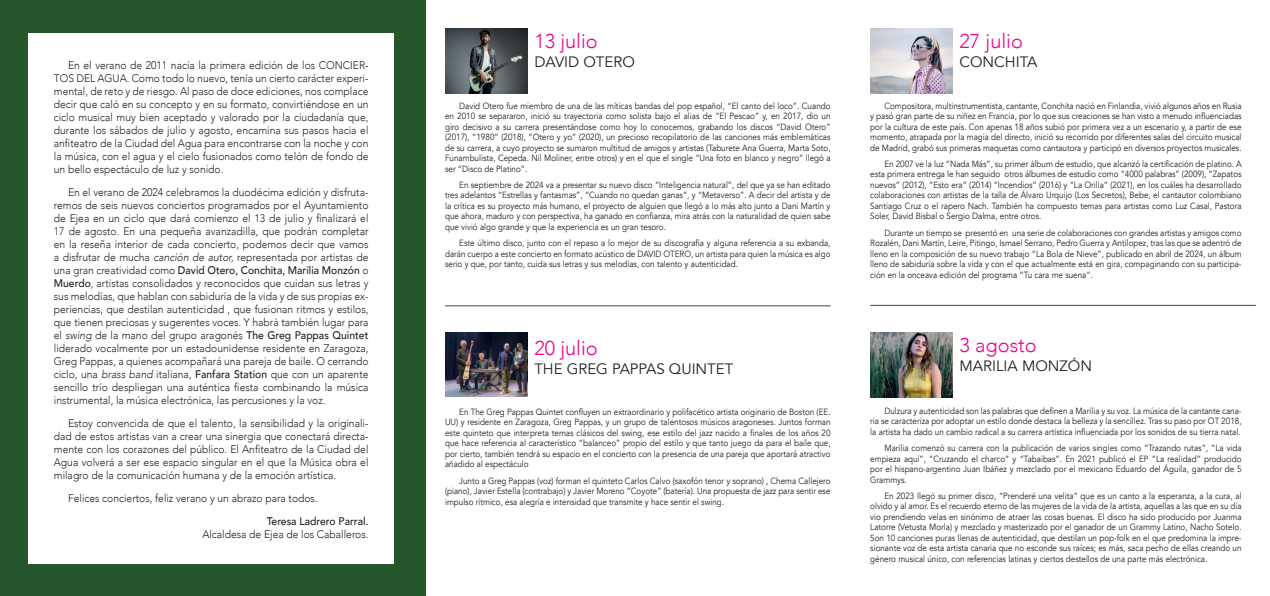
<style>
.page{position:relative;width:1270px;height:596px;background:#fff}
.page>*{position:absolute;margin:0;border:0;box-sizing:border-box;transform-origin:0 0}
.t1{font:300 20px "Avenir";color:#ed028c}
.t2{font:15px "Avenir";color:#231f20}
.t3{font:300 11px/13px "Avenir";color:#231f20;text-align:justify;scale:.94 1}
.t4{font:500 11px "Avenir";color:#231f20;scale:.94 1}
.t5{font:9px/10.5px "Avenir";color:#231f20;text-align:justify;scale:.9 1}
.s1{font-style:italic}
.s2{font-weight:500}
</style>
<div class="page">
<div style="left:0;top:0;width:425px;height:595px;background:#26562c"></div>
<img style="left:445px;top:28px;width:82px;height:65px">
<img style="left:870px;top:332px;width:82px;height:65px">
<img style="left:445px;top:332px;width:82px;height:64px">
<img style="left:870px;top:28px;width:82px;height:65px">
<div style="left:28px;top:33px;width:366px;height:530px;background:#fff"></div>
<hr style="left:445px;top:305px;width:386px;height:1px;background:#26562c">
<hr style="left:870px;top:305px;width:386px;height:1px;background:#26562c">
<p class="t3" style="left:54px;top:58px;width:336px;text-indent:14px">En el verano de 2011 nacía la primera edición de los CONCIER-TOS DEL AGUA. Como todo lo nuevo, tenía un cierto carácter experi&shy;mental, de reto y de riesgo. Al paso de doce ediciones, nos complace decir que caló en su concepto y en su formato, convirtiéndose en un ciclo musical muy bien aceptado y valorado por la ciudadanía que, durante los sábados de julio y agosto, encamina sus pasos hacia el anfiteatro de la Ciudad del Agua para encontrarse con la noche y con la música, con el agua y el cielo fusionados como telón de fondo de un bello espectáculo de luz y sonido.</p>
<p class="t3" style="left:54px;top:185px;width:336px;text-indent:14px">En el verano de 2024 celebramos la duodécima edición y disfruta&shy;remos de seis nuevos conciertos programados por el Ayuntamiento de Ejea en un ciclo que dará comienzo el 13 de julio y finalizará el 17 de agosto. En una pequeña avanzadilla, que podrán completar en la reseña interior de cada concierto, podemos decir que vamos a disfrutar de mucha <span class="s1">canción de autor,</span> representada por artistas de una gran creatividad como <span class="s2">David Otero, Conchita, Marilia Monzón</span> o <span class="s2">Muerdo</span>, artistas consolidados y reconocidos que cuidan sus letras y sus melodías, que hablan con sabiduría de la vida y de sus propias ex&shy;periencias, que destilan autenticidad , que fusionan ritmos y estilos, que tienen preciosas y sugerentes voces. Y habrá también lugar para el <span class="s1">swing</span> de la mano del grupo aragonés <span class="s2">The Greg Pappas Quintet </span>liderado vocalmente por un estadounidense residente en Zaragoza, Greg Pappas, a quienes acompañará una pareja de baile. O cerrando ciclo, una <span class="s1">brass band</span> italiana, <span class="s2">Fanfara Station</span> que con un aparente sencillo trío despliegan una auténtica fiesta combinando la música instrumental, la música electrónica, las percusiones y la voz.</p>
<p class="t3" style="left:54px;top:416px;width:336px;text-indent:14px">Estoy convencida de que el talento, la sensibilidad y la originali&shy;dad de estos artistas van a crear una sinergia que conectará directa&shy;mente con los corazones del público. El Anfiteatro de la Ciudad del Agua volverá a ser ese espacio singular en el que la Música obra el milagro de la comunicación humana y de la emoción artística.</p>
<p class="t3" style="left:68px;top:491px;width:267px">Felices conciertos, feliz verano y un abrazo para todos.</p>
<p class="t4" style="left:267px;top:511px;width:110px">Teresa Ladrero Parral.</p>
<p class="t3" style="left:202px;top:527px;width:178px">Alcaldesa de Ejea de los Caballeros.</p>
<p class="t1" style="left:534px;top:30px;width:65px">13 julio</p>
<p class="t2" style="left:534px;top:53px;width:102px">DAVID OTERO</p>
<p class="t5" style="left:445px;top:100px;width:430px;text-indent:14px">David Otero fue miembro de una de las míticas bandas del pop español, “El canto del loco”. Cuando en 2010 se separaron, inició su trayectoria como solista bajo el alias de “El Pescao” y, en 2017, dio un giro decisivo a su carrera presentándose como hoy lo conocemos, grabando los discos “David Otero” (2017), “1980” (2018), “Otero y yo” (2020), un precioso recopilatorio de las canciones más emblemáticas de su carrera, a cuyo proyecto se sumaron multitud de amigos y artistas (Taburete Ana Guerra, Marta Soto, Funambulista, Cepeda. Nil Moliner, entre otros) y en el que el single “Una foto en blanco y negro” llegó a ser “Disco de Platino”.</p>
<p class="t5" style="left:445px;top:179px;width:430px;text-indent:14px">En septiembre de 2024 va a presentar su nuevo disco “Inteligencia natural”, del que ya se han editado tres adelantos “Estrellas y fantasmas”, “Cuando no quedan ganas”, y “Metaverso”. A decir del artista y de la crítica es su proyecto más humano, el proyecto de alguien que llegó a lo más alto junto a Dani Martín y que ahora, maduro y con perspectiva, ha ganado en confianza, mira atrás con la naturalidad de quien sabe que vivió algo grande y que la experiencia es un gran tesoro.</p>
<p class="t5" style="left:445px;top:238px;width:430px;text-indent:14px">Este último disco, junto con el repaso a lo mejor de su discografía y alguna referencia a su exbanda, darán cuerpo a este concierto en formato acústico de DAVID OTERO, un artista para quien la música es algo serio y que, por tanto, cuida sus letras y sus melodías, con talento y autenticidad.</p>
<p class="t1" style="left:534px;top:336px;width:65px">20 julio</p>
<p class="t2" style="left:534px;top:359px;width:201px">THE GREG PAPPAS QUINTET</p>
<p class="t5" style="left:445px;top:406px;width:430px;text-indent:14px">En The Greg Pappas Quintet confluyen un extraordinario y polifacético artista originario de Boston (EE.<br>UU) y residente en Zaragoza, Greg Pappas, y un grupo de talentosos músicos aragoneses. Juntos forman este quinteto que interpreta temas clásicos del swing, ese estilo del jazz nacido a finales de los años 20 que hace referencia al característico “balanceo” propio del estilo y que tanto juego da para el baile que, por cierto, también tendrá su espacio en el concierto con la presencia de una pareja que aportará atractivo añadido al espectáculo</p>
<p class="t5" style="left:445px;top:475px;width:430px;text-indent:14px">Junto a Greg Pappas (voz) forman el quinteto Carlos Calvo (saxofón tenor y soprano) , Chema Callejero (piano), Javier Estella (contrabajo) y Javier Moreno “Coyote” (batería). Una propuesta de jazz para sentir ese impulso rítmico, esa alegría e intensidad que transmite y hace sentir el swing.</p>
<p class="t1" style="left:960px;top:30px;width:65px">27 julio</p>
<p class="t2" style="left:960px;top:53px;width:79px">CONCHITA</p>
<p class="t5" style="left:870px;top:100px;width:414px;text-indent:14px">Compositora, multinstrumentista, cantante, Conchita nació en Finlandia, vivió algunos años en Rusia y pasó gran parte de su niñez en Francia, por lo que sus creaciones se han visto a menudo influenciadas por la cultura de este país. Con apenas 18 años subió por primera vez a un escenario y, a partir de ese momento, atrapada por la magia del directo, inició su recorrido por diferentes salas del circuito musical de Madrid, grabó sus primeras maquetas como cantautora y participó en diversos proyectos musicales.</p>
<p class="t5" style="left:870px;top:158px;width:414px;text-indent:14px">En 2007 ve la luz “Nada Más”, su primer álbum de estudio, que alcanzó la certificación de platino. A esta primera entrega le han seguido otros álbumes de estudio como “4000 palabras” (2009), “Zapatos nuevos” (2012), “Esto era” (2014) “Incendios” (2016) y “La Orilla” (2021), en los cuáles ha desarrollado colaboraciones con artistas de la talla de Álvaro Urquijo (Los Secretos), Bebe, el cantautor colombiano Santiago Cruz o el rapero Nach. También ha compuesto temas para artistas como Luz Casal, Pastora Soler, David Bisbal o Sergio Dalma, entre otros.</p>
<p class="t5" style="left:870px;top:227px;width:414px;text-indent:14px">Durante un tiempo se presentó en una serie de colaboraciones con grandes artistas y amigos como Rozalén, Dani Martín, Leire, Pitingo, Ismael Serrano, Pedro Guerra y Antílopez, tras las que se adentró de lleno en la composición de su nuevo trabajo “La Bola de Nieve”, publicado en abril de 2024, un álbum lleno de sabiduría sobre la vida y con el que actualmente está en gira, compaginando con su participa&shy;ción en la onceava edición del programa “Tu cara me suena”.</p>
<p class="t1" style="left:960px;top:333px;width:79px">3 agosto</p>
<p class="t2" style="left:960px;top:357px;width:134px">MARILIA MONZÓN</p>
<p class="t5" style="left:870px;top:405px;width:414px;text-indent:14px">Dulzura y autenticidad son las palabras que definen a Marilia y su voz. La música de la cantante cana&shy;ria se caracteriza por adoptar un estilo donde destaca la belleza y la sencillez. Tras su paso por OT 2018, la artista ha dado un cambio radical a su carrera artística influenciada por los sonidos de su tierra natal.</p>
<p class="t5" style="left:870px;top:442px;width:414px;text-indent:14px">Marilia comenzó su carrera con la publicación de varios singles como “Trazando rutas”, “La vida empieza aquí”, “Cruzando el charco” y “Tabaibas”. En 2021 publicó el EP “La realidad” producido por el hispano-argentino Juan Ibáñez y mezclado por el mexicano Eduardo del Águila, ganador de 5<br>Grammys.</p>
<p class="t5" style="left:870px;top:490px;width:414px;text-indent:14px">En 2023 llegó su primer disco, “Prenderé una velita” que es un canto a la esperanza, a la cura, al olvido y al amor. Es el recuerdo eterno de las mujeres de la vida de la artista, aquellas a las que en su día vio prendiendo velas en sinónimo de atraer las cosas buenas. El disco ha sido producido por Juanma Latorre (Vetusta Morla) y mezclado y masterizado por el ganador de un Grammy Latino, Nacho Sotelo.<br>Son 10 canciones puras llenas de autenticidad, que destilan un pop-folk en el que predomina la impre&shy;sionante voz de esta artista canaria que no esconde sus raíces; es más, saca pecho de ellas creando un género musical único, con referencias latinas y ciertos destellos de una parte más electrónica.</p>
</div>
